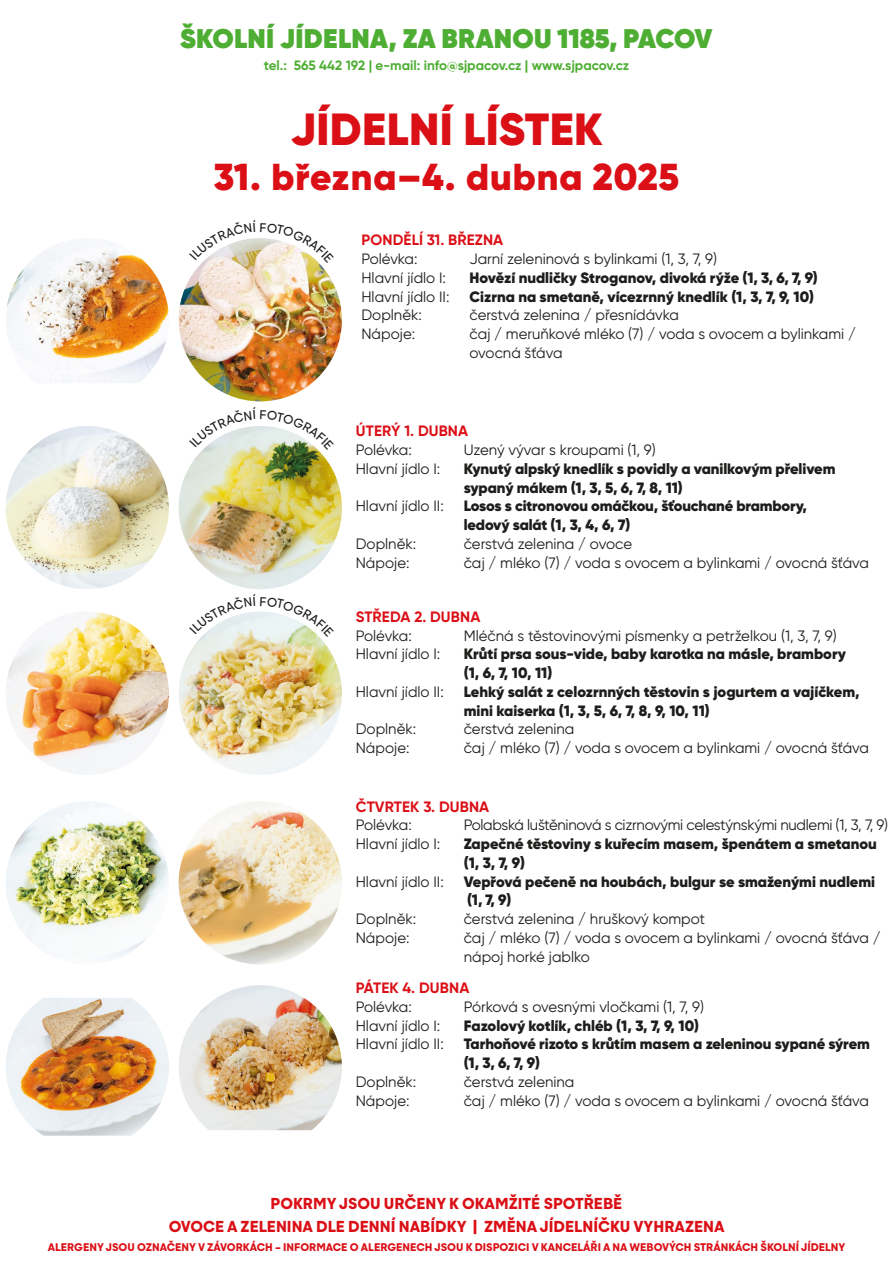
<style>
.page{position:relative;width:893px;height:1263px;background:#fff}
.page>*{position:absolute;margin:0;border:0;box-sizing:border-box;transform-origin:0 0}
.t1{font:900 45px "Gilroy";letter-spacing:.01em;color:#db0f16}
.t2{font:900 37.5px "Gilroy";letter-spacing:.02em;color:#db0f16}
.t3{font:800 27px "Gilroy";letter-spacing:.01em;color:#4eae33}
.t4{font:15px/18.8px "Gilroy";color:#1d1d1b}
.t5{font:900 15px/18.8px "Gilroy";letter-spacing:-.005em;color:#1d1d1b}
.t6{font:700 15px "Majorant";color:#db0f16}
.t7{font:700 15px "Gilroy";letter-spacing:.01em;color:#db0f16}
.t8{font:15px "Gilroy";letter-spacing:-.02em;color:#1d1d1b}
.t9{font:700 13.5px "Gilroy";color:#4eae33}
.t10{font:700 10.5px "Majorant";color:#db0f16}
</style>
<div class="page">
<img style="left:179px;top:801px;width:163px;height:163px;border-radius:82px">
<img style="left:179px;top:985px;width:163px;height:145px">
<img style="left:179px;top:426px;width:163px;height:163px;border-radius:82px">
<img style="left:179px;top:238px;width:163px;height:163px;border-radius:82px">
<img style="left:179px;top:637px;width:163px;height:138px">
<img style="left:6px;top:801px;width:163px;height:163px;border-radius:82px">
<img style="left:6px;top:998px;width:163px;height:138px">
<img style="left:6px;top:426px;width:163px;height:163px;border-radius:82px">
<img style="left:7px;top:239px;width:162px;height:144px">
<img style="left:6px;top:612px;width:163px;height:163px;border-radius:81px">
<svg style="left:203px;top:426px;width:115px;height:24px"></svg>
<svg style="left:202px;top:238px;width:117px;height:25px"></svg>
<svg style="left:201px;top:612px;width:118px;height:25px"></svg>
<p class="t3" style="left:180px;top:21px;width:534px">ŠKOLNÍ JÍDELNA, ZA BRANOU 1185, PACOV</p>
<p class="t9" style="left:264px;top:57px;width:367px">TEL.: 565 442 192 | E-MAIL: INFO@SJPACOV.CZ | WWW.SJPACOV.CZ</p>
<p class="t1" style="left:290px;top:101px;width:314px">Jídelní lístek</p>
<p class="t2" style="left:214px;top:153px;width:467px">31. března–4. dubna 2025</p>
<p class="t7" style="left:361px;top:231px;width:143px">PONDĚLÍ 31. BŘEZNA</p>
<p class="t4" style="left:361px;top:249px;width:58px">Polévka:</p>
<p class="t4" style="left:469px;top:249px;width:249px">Jarní zeleninová s bylinkami (1, 3, 7, 9)</p>
<p class="t4" style="left:361px;top:268px;width:86px">Hlavní jídlo I:</p>
<p class="t5" style="left:469px;top:268px;width:350px">Hovězí nudličky Stroganov, divoká rýže (1, 3, 6, 7, 9)</p>
<p class="t4" style="left:361px;top:287px;width:90px">Hlavní jídlo II:</p>
<p class="t5" style="left:469px;top:287px;width:346px">Cizrna na smetaně, vícezrnný knedlík (1, 3, 7, 9, 10)</p>
<p class="t4" style="left:361px;top:306px;width:62px">Doplněk:</p>
<p class="t4" style="left:469px;top:306px;width:211px">čerstvá zelenina / přesnídávka</p>
<p class="t4" style="left:361px;top:324px;width:55px">Nápoje:</p>
<p class="t4" style="left:469px;top:324px;width:388px">čaj / meruňkové mléko (7) / voda s ovocem a bylinkami / ovocná šťáva</p>
<p class="t7" style="left:356px;top:422px;width:113px">ÚTERÝ 1. DUBNA</p>
<p class="t4" style="left:356px;top:440px;width:58px">Polévka:</p>
<p class="t4" style="left:464px;top:440px;width:194px">Uzený vývar s kroupami (1, 9)</p>
<p class="t4" style="left:356px;top:459px;width:86px">Hlavní jídlo I:</p>
<p class="t5" style="left:464px;top:459px;width:373px">Kynutý alpský knedlík s povidly a vanilkovým přelivem</p>
<p class="t5" style="left:464px;top:478px;width:221px">sypaný mákem (1, 3, 5, 6, 7, 8, 11)</p>
<p class="t4" style="left:356px;top:496px;width:90px">Hlavní jídlo II:</p>
<p class="t5" style="left:464px;top:497px;width:345px">Losos s citronovou omáčkou, šťouchané brambory, ledový salát (1, 3, 4, 6, 7)</p>
<p class="t4" style="left:356px;top:534px;width:62px">Doplněk:</p>
<p class="t4" style="left:464px;top:534px;width:170px">čerstvá zelenina / ovoce</p>
<p class="t4" style="left:356px;top:553px;width:55px">Nápoje:</p>
<p class="t4" style="left:464px;top:553px;width:407px">čaj / mléko (7) / voda s ovocem a bylinkami / ovocná šťáva</p>
<p class="t7" style="left:356px;top:607px;width:125px">STŘEDA 2. DUBNA</p>
<p class="t4" style="left:356px;top:626px;width:58px">Polévka:</p>
<p class="t4" style="left:464px;top:626px;width:375px">Mléčná s těstovinovými písmenky a petrželkou (1, 3, 7, 9)</p>
<p class="t4" style="left:356px;top:644px;width:86px">Hlavní jídlo I:</p>
<p class="t5" style="left:464px;top:645px;width:384px">Krůtí prsa sous-vide, baby karotka na másle, brambory</p>
<p class="t5" style="left:464px;top:663px;width:90px">(1, 6, 7, 10, 11)</p>
<p class="t4" style="left:356px;top:682px;width:90px">Hlavní jídlo II:</p>
<p class="t5" style="left:464px;top:682px;width:397px">Lehký salát z celozrnných těstovin s jogurtem a vajíčkem,</p>
<p class="t5" style="left:464px;top:701px;width:248px">mini kaiserka (1, 3, 5, 6, 7, 8, 9, 10, 11)</p>
<p class="t4" style="left:356px;top:719px;width:62px">Doplněk:</p>
<p class="t4" style="left:464px;top:719px;width:112px">čerstvá zelenina</p>
<p class="t4" style="left:356px;top:738px;width:55px">Nápoje:</p>
<p class="t4" style="left:464px;top:738px;width:407px">čaj / mléko (7) / voda s ovocem a bylinkami / ovocná šťáva</p>
<p class="t7" style="left:356px;top:797px;width:134px">ČTVRTEK 3. DUBNA</p>
<p class="t4" style="left:356px;top:815px;width:58px">Polévka:</p>
<p class="t8" style="left:464px;top:816px;width:426px">Polabská luštěninová s cizrnovými celestýnskými nudlemi (1, 3, 7, 9)</p>
<p class="t4" style="left:356px;top:834px;width:86px">Hlavní jídlo I:</p>
<p class="t5" style="left:464px;top:834px;width:415px">Zapečné těstoviny s kuřecím masem, špenátem a smetanou</p>
<p class="t5" style="left:464px;top:853px;width:63px">(1, 3, 7, 9)</p>
<p class="t4" style="left:356px;top:872px;width:90px">Hlavní jídlo II:</p>
<p class="t5" style="left:464px;top:872px;width:413px">Vepřová pečeně na houbách, bulgur se smaženými nudlemi</p>
<p class="t5" style="left:467px;top:891px;width:46px">(1, 7, 9)</p>
<p class="t4" style="left:356px;top:909px;width:62px">Doplněk:</p>
<p class="t4" style="left:464px;top:909px;width:243px">čerstvá zelenina / hruškový kompot</p>
<p class="t4" style="left:356px;top:928px;width:55px">Nápoje:</p>
<p class="t4" style="left:464px;top:928px;width:419px">čaj / mléko (7) / voda s ovocem a bylinkami / ovocná šťáva / nápoj horké jablko</p>
<p class="t7" style="left:356px;top:978px;width:114px">PÁTEK 4. DUBNA</p>
<p class="t4" style="left:356px;top:997px;width:58px">Polévka:</p>
<p class="t4" style="left:464px;top:997px;width:242px">Pórková s ovesnými vločkami (1, 7, 9)</p>
<p class="t4" style="left:356px;top:1016px;width:86px">Hlavní jídlo I:</p>
<p class="t5" style="left:464px;top:1016px;width:237px">Fazolový kotlík, chléb (1, 3, 7, 9, 10)</p>
<p class="t4" style="left:356px;top:1034px;width:90px">Hlavní jídlo II:</p>
<p class="t5" style="left:464px;top:1035px;width:408px">Tarhoňové rizoto s krůtím masem a zeleninou sypané sýrem</p>
<p class="t5" style="left:464px;top:1053px;width:78px">(1, 3, 6, 7, 9)</p>
<p class="t4" style="left:356px;top:1072px;width:62px">Doplněk:</p>
<p class="t4" style="left:464px;top:1072px;width:112px">čerstvá zelenina</p>
<p class="t4" style="left:356px;top:1091px;width:55px">Nápoje:</p>
<p class="t4" style="left:464px;top:1091px;width:407px">čaj / mléko (7) / voda s ovocem a bylinkami / ovocná šťáva</p>
<p class="t6" style="left:271px;top:1193px;width:353px">POKRMY JSOU URČENY K OKAMŽITÉ SPOTŘEBĚ</p>
<p class="t6" style="left:169px;top:1217px;width:557px">OVOCE A ZELENINA DLE DENNÍ NABÍDKY | ZMĚNA JÍDELNÍČKU VYHRAZENA</p>
<p class="t10" style="left:48px;top:1241px;width:799px">ALERGENY JSOU OZNAČENY V ZÁVORKÁCH – INFORMACE O ALERGENECH JSOU K DISPOZICI V KANCELÁŘI A NA WEBOVÝCH STRÁNKÁCH ŠKOLNÍ JÍDELNY</p>
</div>
